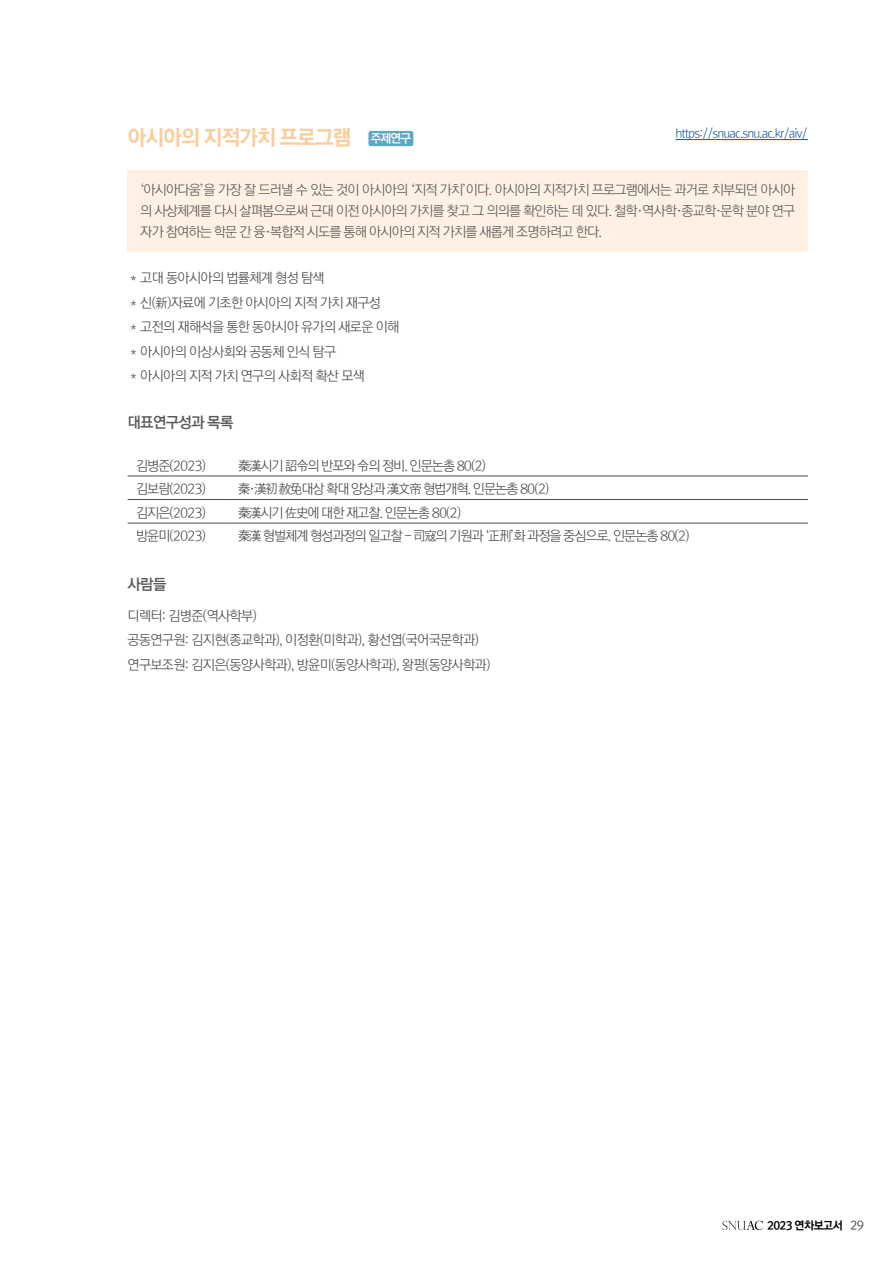
<style>
.page{position:relative;width:893px;height:1263px;background:#fff}
.page>*{position:absolute;margin:0;border:0;box-sizing:border-box;transform-origin:0 0}
.t1{font:21px "Rix Go EB";letter-spacing:-.05em;color:#facd9c}
.t2{font:15px "Rix Go B";letter-spacing:-.05em;color:#595757}
.t3{font:13.5px/24.5px "Rix Go L";letter-spacing:-.05em;color:#4c4948}
.t4{font:13.5px/21px "Rix Go L";letter-spacing:-.06em;color:#595757;text-align:justify}
.t5{font:13.5px "Rix Go L";letter-spacing:-.075em;color:#4c4948}
.t6{font:12px "Rix Go L";letter-spacing:-.075em;color:#15599f}
.t7{font:12px "Rix Go B";color:#fff}
.t8{font:11.25px "Rix Go EB";letter-spacing:-.05em;color:#000}
.s1{font-family:"Rix Go M";font-size:12px;color:#4c4948}
</style>
<div class="page">
<svg style="left:722px;top:1221px;width:41px;height:9px"></svg>
<hr style="left:128px;top:476px;width:102px;height:1px;background:#4c4948">
<hr style="left:230px;top:476px;width:578px;height:1px;background:#4c4948">
<hr style="left:128px;top:499px;width:102px;height:1px;background:#4c4948">
<hr style="left:230px;top:499px;width:578px;height:1px;background:#4c4948">
<hr style="left:128px;top:523px;width:102px;height:1px;background:#4c4948">
<hr style="left:230px;top:523px;width:578px;height:1px;background:#4c4948">
<hr style="left:676px;top:139px;width:132px;height:1px;background:#15599f">
<div style="left:128px;top:170px;width:680px;height:81px;background:#fef1e3"></div>
<div style="left:368px;top:131px;width:45px;height:15px;background:#5da8c4;border-radius:2px"></div>
<h1 class="t1" style="left:128px;top:127px;width:226px">아시아의 지적가치 프로그램</h1>
<p class="t6" style="left:676px;top:127px;width:134px">https://snuac.snu.ac.kr/aiv/</p>
<p class="t4" style="left:140px;top:179px;width:656px">‘아시아다움’을 가장 잘 드러낼 수 있는 것이 아시아의 ‘지적 가치’이다. 아시아의 지적가치 프로그램에서는 과거로 치부되던 아시아 의 사상체계를 다시 살펴봄으로써 근대 이전 아시아의 가치를 찾고 그 의의를 확인하는 데 있다. 철학·역사학·종교학·문학 분야 연구 자가 참여하는 학문 간 융·복합적 시도를 통해 아시아의 지적 가치를 새롭게 조명하려고 한다.</p>
<p class="t7" style="left:371px;top:132px;width:42px">주제연구</p>
<p class="t3" style="left:128px;top:266px;width:273px">＊고대 동아시아의 법률체계 형성 탐색<br>＊신(新)자료에 기초한 아시아의 지적 가치 재구성＊고전의 재해석을 통한 동아시아 유가의 새로운 이해＊아시아의 이상사회와 공동체 인식 탐구<br>＊아시아의 지적 가치 연구의 사회적 확산 모색</p>
<p class="t2" style="left:128px;top:414px;width:107px">대표연구성과 목록</p>
<p class="t3" style="left:136px;top:453px;width:71px">김병준(2023)</p>
<p class="t5" style="left:238px;top:458px;width:249px">秦漢시기 詔令의 반포와 令의 정비. 인문논총 80(2)</p>
<p class="t3" style="left:136px;top:477px;width:71px">김보람(2023)</p>
<p class="t5" style="left:238px;top:482px;width:313px">秦·漢初 赦免대상 확대 양상과 漢文帝 형법개혁. 인문논총 80(2)</p>
<p class="t3" style="left:136px;top:501px;width:71px">김지은(2023)</p>
<p class="t5" style="left:238px;top:505px;width:225px">秦漢시기 佐史에 대한 재고찰. 인문논총 80(2)</p>
<p class="t3" style="left:136px;top:524px;width:71px">방윤미(2023)</p>
<p class="t5" style="left:238px;top:529px;width:453px">秦漢 형벌체계 형성과정의 일고찰 - 司寇의 기원과 ‘正刑’화 과정을 중심으로. 인문논총 80(2)</p>
<p class="t2" style="left:128px;top:576px;width:40px">사람들</p>
<p class="t3" style="left:128px;top:604px;width:364px">디렉터: 김병준(역사학부)<br>공동연구원: 김지현(종교학과), 이정환(미학과), 황선엽(국어국문학과) 연구보조원: 김지은(동양사학과), 방윤미(동양사학과), 왕펑(동양사학과)</p>
<p class="t8" style="left:767px;top:1219px;width:98px">2023 연차보고서 <span class="s1">29</span></p>
</div>
